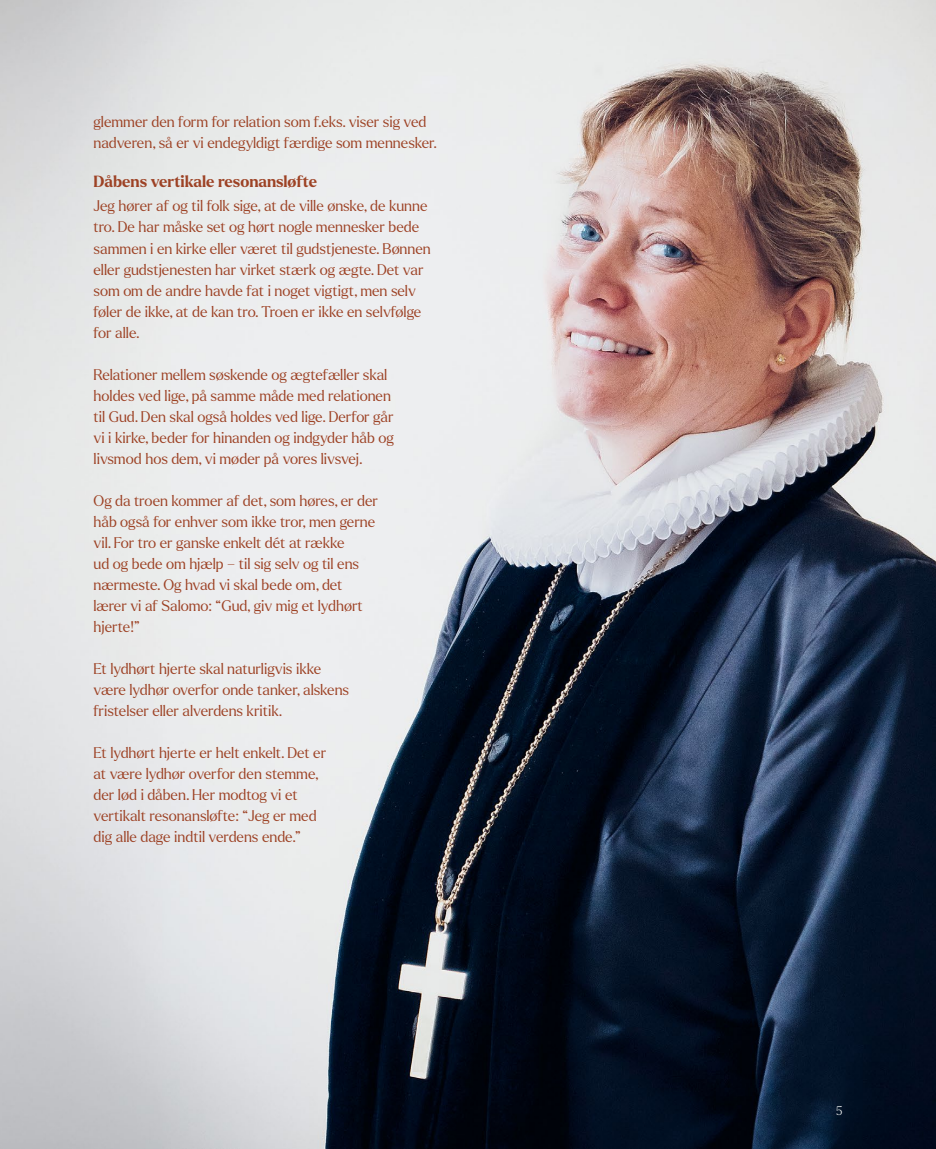
<style>
.page{position:relative;width:936px;height:1149px;background:#fff}
.page>*{position:absolute;margin:0;border:0;box-sizing:border-box;transform-origin:0 0}
.t1{font:700 15.75px "Larken";letter-spacing:-.005em;color:#9d4225}
.t2{font:300 15px/21px "Larken";color:#9d4225}
.t3{font:100 12px "Larken";color:#fff}
</style>
<div class="page">
<img style="left:0;top:0;width:935px;height:1148px">
<p class="t2" style="left:94px;top:111px;width:345px">glemmer den form for relation som f.eks. viser sig ved nadveren, så er vi endegyldigt færdige som mennesker.</p>
<p class="t1" style="left:94px;top:171px;width:225px">Dåbens vertikale resonansløfte</p>
<p class="t2" style="left:94px;top:195px;width:339px">Jeg hører af og til folk sige, at de ville ønske, de kunne tro. De har måske set og hørt nogle mennesker bede sammen i en kirke eller været til gudstjeneste. Bønnen eller gudstjenesten har virket stærk og ægte. Det var som om de andre havde fat i noget vigtigt, men selv føler de ikke, at de kan tro. Troen er ikke en selvfølge for alle.</p>
<p class="t2" style="left:94px;top:363px;width:302px">Relationer mellem søskende og ægtefæller skal holdes ved lige, på samme måde med relationen til Gud. Den skal også holdes ved lige. Derfor går vi i kirke, beder for hinanden og indgyder håb og livsmod hos dem, vi møder på vores livsvej.</p>
<p class="t2" style="left:94px;top:489px;width:286px">Og da troen kommer af det, som høres, er der håb også for enhver som ikke tror, men gerne vil. For tro er ganske enkelt dét at række<br>ud og bede om hjælp – til sig selv og til ens nærmeste. Og hvad vi skal bede om, det lærer vi af Salomo: “Gud, giv mig et lydhørt hjerte!”</p>
<p class="t2" style="left:94px;top:657px;width:257px">Et lydhørt hjerte skal naturligvis ikke være lydhør overfor onde tanker, alskens fristelser eller alverdens kritik.</p>
<p class="t2" style="left:94px;top:741px;width:234px">Et lydhørt hjerte er helt enkelt. Det er at være lydhør overfor den stemme, der lød i dåben. Her modtog vi et vertikalt resonansløfte: “Jeg er med dig alle dage indtil verdens ende.”</p>
<p class="t3" style="left:836px;top:1102px;width:8px">5</p>
</div>
